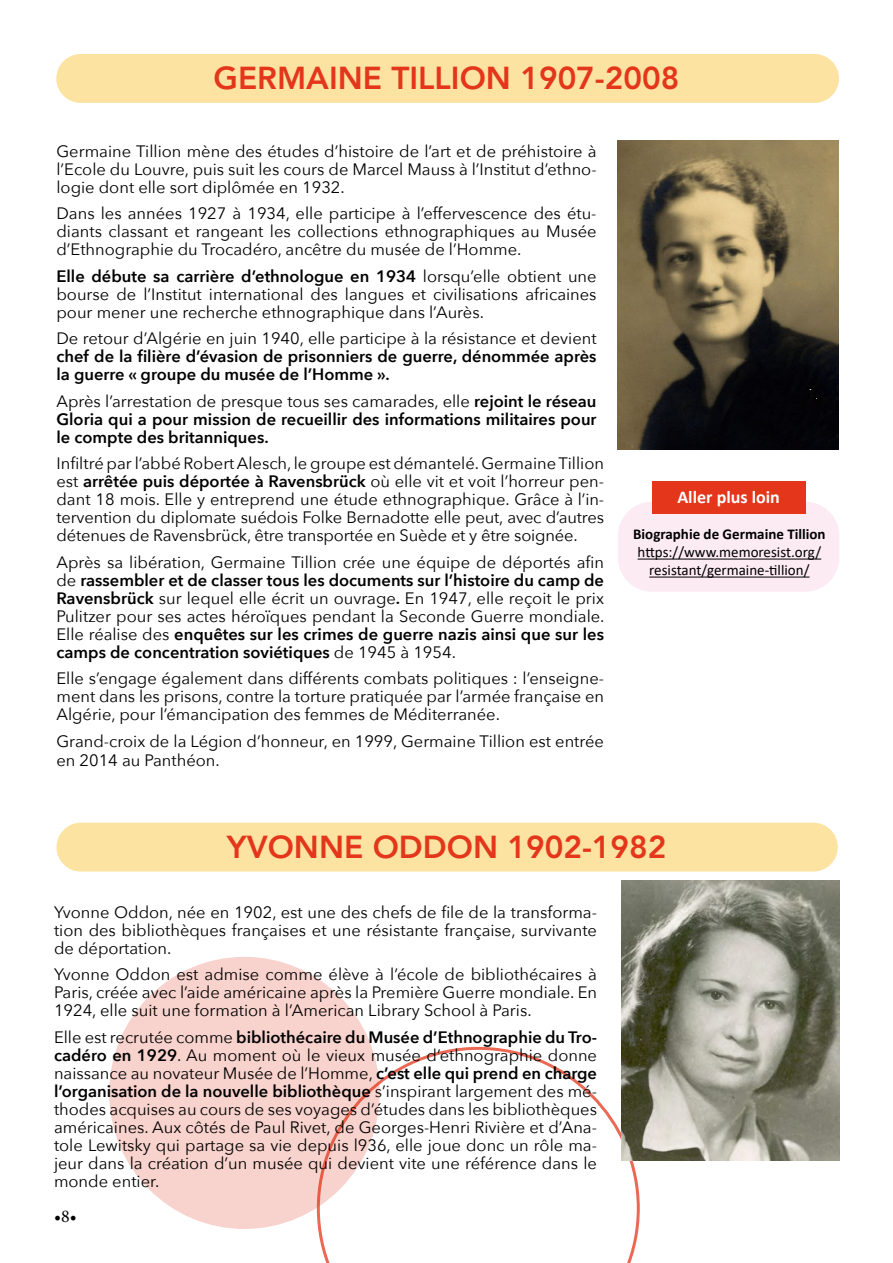
<style>
.page{position:relative;width:893px;height:1263px;background:#fff}
.page>*{position:absolute;margin:0;border:0;box-sizing:border-box;transform-origin:0 0}
.t1{font:800 31.5px "Avenir LT Pro";color:#e3361b}
.t2{font:700 18px "Calibri";color:#fff}
.t3{font:18px "Minion Pro";color:#000}
.t4{font:16.5px/18px "Avenir Next";color:#000;text-align:justify}
.t5{font:600 16.5px/18px "Avenir Next";color:#000}
.t6{font:15px/18px "Calibri";color:#000;text-align:center}
.t7{font:700 15px "Calibri";color:#000}
.s1{font-weight:600}
.s2{font-weight:400}
</style>
<div class="page">
<svg style="left:317px;top:1047px;width:323px;height:216px"></svg>
<div style="left:111px;top:959px;width:266px;height:268px;background:#f8d2cc;border-radius:50%"></div>
<img style="left:618px;top:141px;width:221px;height:309px">
<img style="left:621px;top:880px;width:218px;height:280px">
<div style="left:618px;top:502px;width:221px;height:90px;background:#fcebf3;border-radius:34px"></div>
<div style="left:652px;top:481px;width:153px;height:32px;background:#e3361b"></div>
<hr style="left:638px;top:559px;width:183px;height:1px;background:#000">
<hr style="left:649px;top:577px;width:160px;height:1px;background:#000">
<div style="left:56px;top:54px;width:783px;height:49px;background:#fce3a2;border-radius:24px"></div>
<div style="left:56px;top:823px;width:782px;height:48px;background:#fce3a2;border-radius:24px"></div>
<h1 class="t1" style="left:213px;top:60px;width:467px">GERMAINE TILLION 1907-2008</h1>
<p class="t4" style="left:56px;top:141px;width:542px">Germaine Tillion mène des études d’histoire de l’art et de préhistoire à l’Ecole du Louvre, puis suit les cours de Marcel Mauss à l’Institut d’ethno&shy;logie dont elle sort diplômée en 1932.</p>
<p class="t4" style="left:56px;top:204px;width:542px">Dans les années 1927 à 1934, elle participe à l’effervescence des étu&shy;diants classant et rangeant les collections ethnographiques au Musée d’Ethnographie du Trocadéro, ancêtre du musée de l’Homme.</p>
<p class="t4" style="left:56px;top:266px;width:542px"><span class="s1">Elle débute sa carrière d’ethnologue en 1934</span> lorsqu’elle obtient une bourse de l’Institut international des langues et civilisations africaines pour mener une recherche ethnographique dans l’Aurès.</p>
<p class="t4" style="left:56px;top:329px;width:542px">De retour d’Algérie en juin 1940, elle participe à la résistance et devient</p>
<p class="t5" style="left:56px;top:347px;width:542px">chef de la filière d’évasion de prisonniers de guerre, dénommée après la guerre « groupe du musée de l’Homme ».</p>
<p class="t5" style="left:56px;top:391px;width:542px;text-align:justify"><span class="s2">Après l’arrestation de presque tous ses camarades, elle</span> rejoint le réseau Gloria qui a pour mission de recueillir des informations militaires pour le compte des britanniques.</p>
<p class="t4" style="left:56px;top:454px;width:549px">Infiltré par l’abbé Robert Alesch, le groupe est démantelé. Germaine Tillion est <span class="s1">arrêtée puis déportée à Ravensbrück</span> où elle vit et voit l’horreur pen&shy;dant 18 mois. Elle y entreprend une étude ethnographique. Grâce à l’in&shy;tervention du diplomate suédois Folke Bernadotte elle peut, avec d’autres détenues de Ravensbrück, être transportée en Suède et y être soignée.</p>
<p class="t4" style="left:56px;top:552px;width:550px">Après sa libération, Germaine Tillion crée une équipe de déportés afin de <span class="s1">rassembler et de classer tous les documents sur l’histoire du camp de Ravensbrück</span> sur lequel elle écrit un ouvrage<span class="s1">.</span> En 1947, elle reçoit le prix Pulitzer pour ses actes héroïques pendant la Seconde Guerre mondiale.<br>Elle réalise des <span class="s1">enquêtes sur les crimes de guerre nazis ainsi que sur les camps de concentration soviétiques</span> de 1945 à 1954.</p>
<p class="t4" style="left:56px;top:669px;width:549px">Elle s’engage également dans différents combats politiques : l’enseigne&shy;ment dans les prisons, contre la torture pratiquée par l’armée française en Algérie, pour l’émancipation des femmes de Méditerranée.</p>
<p class="t4" style="left:56px;top:730px;width:549px;line-height:19.5px">Grand-croix de la Légion d’honneur, en 1999, Germaine Tillion est entrée en 2014 au Panthéon.</p>
<p class="t2" style="left:677px;top:484px;width:104px">Aller plus loin</p>
<p class="t7" style="left:633px;top:524px;width:194px">Biographie de Germaine Tillion</p>
<p class="t6" style="left:638px;top:543px;width:185px">https://www.memoresist.org/ resistant/germaine-tillion/</p>
<h1 class="t1" style="left:227px;top:828px;width:441px">YVONNE ODDON 1902-1982</h1>
<p class="t4" style="left:54px;top:902px;width:544px">Yvonne Oddon, née en 1902, est une des chefs de file de la transforma&shy;tion des bibliothèques françaises et une résistante française, survivante de déportation.</p>
<p class="t4" style="left:54px;top:965px;width:544px">Yvonne Oddon est admise comme élève à l’école de bibliothécaires à Paris, créée avec l’aide américaine après la Première Guerre mondiale. En 1924, elle suit une formation à l’American Library School à Paris.</p>
<p class="t4" style="left:54px;top:1027px;width:545px">Elle est recrutée comme <span class="s1">bibliothécaire du Musée d’Ethnographie du Tro&shy;cadéro en 1929</span>. Au moment où le vieux musée d’ethnographie donne naissance au novateur Musée de l’Homme, <span class="s1">c’est elle qui prend en charge l’organisation de la nouvelle bibliothèque</span> s’inspirant largement des mé&shy;thodes acquises au cours de ses voyages d’études dans les bibliothèques américaines. Aux côtés de Paul Rivet, de Georges-Henri Rivière et d’Ana&shy;tole Lewitsky qui partage sa vie depuis l936, elle joue donc un rôle ma&shy;jeur dans la création d’un musée qui devient vite une référence dans le monde entier.</p>
<p class="t3" style="left:54px;top:1204px;width:24px">•8•</p>
</div>
